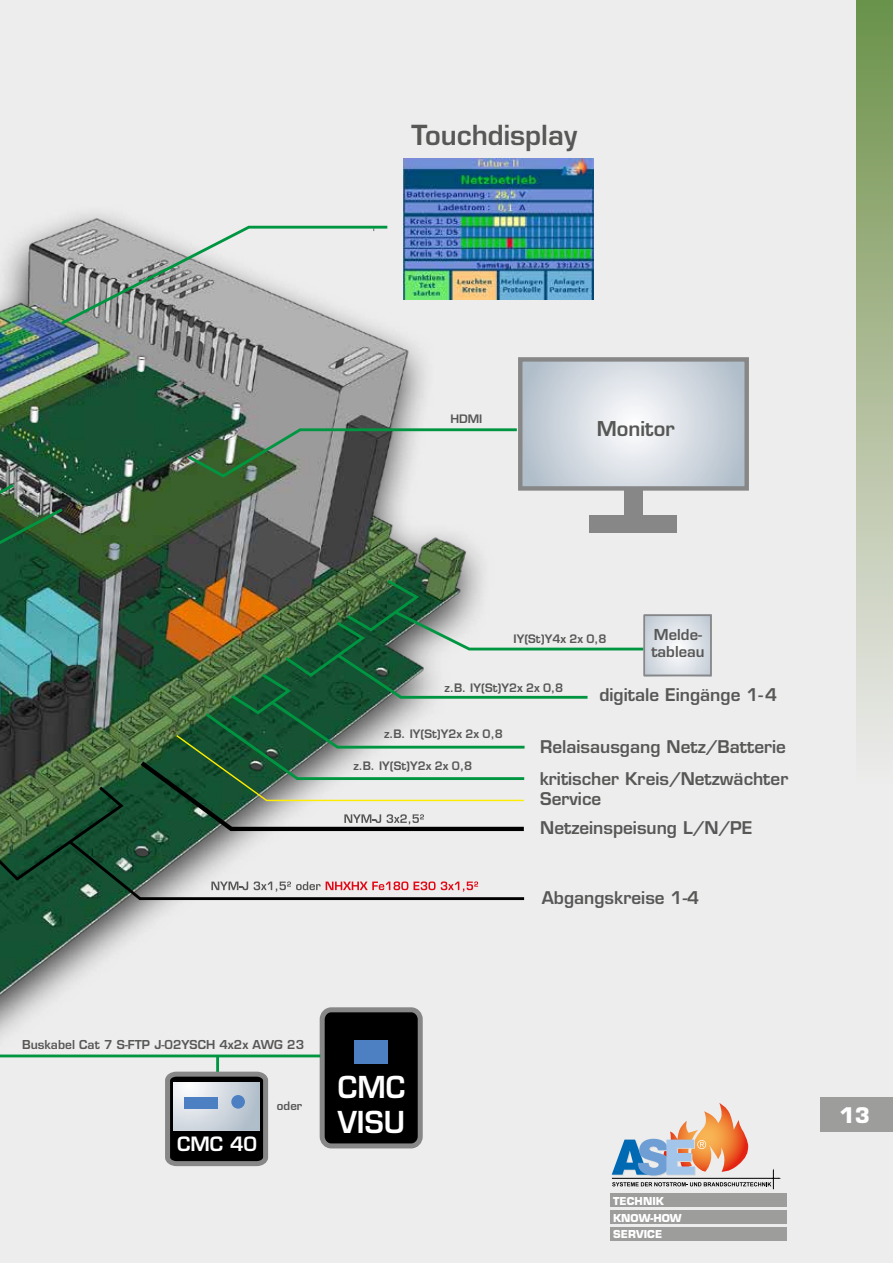
<style>
.page{position:relative;width:893px;height:1263px;background:#ededed}
.page>*{position:absolute;margin:0;border:0;box-sizing:border-box;transform-origin:0 0}
.t1{font:600 29.55px/35.4px "Eurostile";color:#fff;scale:.95 1}
.t2{font:600 27px "Eurostile";color:#575756}
.t3{font:700 21px "Eurostile";color:#fff}
.t4{font:600 19.95px "Eurostile";color:#575756}
.t5{font:600 19.2px "Eurostile";color:#fff}
.t6{font:600 17.1px/20.1px "Eurostile";color:#575756}
.t7{font:600 14.7px/17.9px "Eurostile";color:#575756}
.t8{font:600 12px "Eurostile";color:#575756}
.t9{font:600 11.4px "Eurostile";color:#575756}
.t10{font:700 10.65px/16.8px "Eurostile";color:#fff}
</style>
<div class="page">
<div style="left:821px;top:1097px;width:72px;height:34px;background:#9d9d9c"></div>
<div style="left:856px;top:0;width:37px;height:783px;background:linear-gradient(to bottom,#6d9149,#f0ebed)"></div>
<svg style="left:612px;top:1103px;width:169px;height:86px"></svg>
<div style="left:610px;top:1194px;width:177px;height:13px;background:#9d9d9c"></div>
<div style="left:610px;top:1211px;width:177px;height:13px;background:#9d9d9c"></div>
<div style="left:610px;top:1227px;width:177px;height:14px;background:#9d9d9c"></div>
<div style="left:624px;top:445px;width:18px;height:79px;background:#878787"></div>
<div style="left:589px;top:516px;width:88px;height:17px;background:#878787"></div>
<img style="left:527px;top:362px;width:217px;height:124px">
<div style="left:518px;top:357px;width:231px;height:134px;border:4px solid #878787"></div>
<img style="left:646px;top:617px;width:63px;height:56px">
<div style="left:643px;top:614px;width:69px;height:62px;border:2px solid #878787"></div>
<svg style="left:527px;top:614px;width:119px;height:85px"></svg>
<div style="left:322px;top:1010px;width:98px;height:136px;background:#000;border-radius:9px"></div>
<div style="left:320px;top:1007px;width:103px;height:141px;border:5px solid #878787;border-radius:9px"></div>
<div style="left:354px;top:1040px;width:34px;height:23px;background:#4d80c2"></div>
<hr style="left:216px;top:1056px;width:3px;height:21px;background:#009641">
<img style="left:0;top:224px;width:527px;height:510px">
<svg style="left:323px;top:734px;width:202px;height:50px"></svg>
<svg style="left:323px;top:784px;width:202px;height:117px"></svg>
<svg style="left:0;top:689px;width:323px;height:370px"></svg>
<img style="left:404px;top:159px;width:190px;height:140px">
<svg style="left:165px;top:1069px;width:104px;height:98px;background:#444545"></svg>
<img style="left:174px;top:1083px;width:85px;height:47px">
<div style="left:184px;top:1097px;width:34px;height:11px;background:#4d80c2"></div>
<div style="left:231px;top:1095px;width:14px;height:13px;background:#4d80c2;border-radius:50%"></div>
<h2 class="t2" style="left:412px;top:119px;width:167px">Touchdisplay</h2>
<p class="t9" style="left:450px;top:411px;width:33px">HDMI</p>
<p class="t4" style="left:597px;top:416px;width:79px">Monitor</p>
<p class="t9" style="left:514px;top:632px;width:95px">IY(St)Y4x 2x 0,8</p>
<p class="t7" style="left:651px;top:625px;width:55px">Melde&shy;tableau</p>
<p class="t9" style="left:445px;top:681px;width:120px">z.B. IY(St)Y2x 2x 0,8</p>
<p class="t6" style="left:599px;top:684px;width:179px">digitale Eingänge 1-4</p>
<p class="t6" style="left:540px;top:736px;width:247px">Relaisausgang Netz/Batterie</p>
<p class="t9" style="left:384px;top:727px;width:120px">z.B. IY(St)Y2x 2x 0,8</p>
<p class="t9" style="left:353px;top:759px;width:120px">z.B. IY(St)Y2x 2x 0,8</p>
<p class="t6" style="left:540px;top:768px;width:250px">kritischer Kreis/Netzwächter<br>Service</p>
<p class="t6" style="left:540px;top:817px;width:214px">Netzeinspeisung L/N/PE</p>
<p class="t6" style="left:542px;top:887px;width:159px">Abgangskreise 1-4</p>
<p class="t8" style="left:22px;top:1037px;width:284px">Buskabel Cat 7 S-FTP J-02YSCH 4x2x AWG 23</p>
<p class="t5" style="left:177px;top:1132px;width:82px">CMC 40</p>
<p class="t9" style="left:277px;top:1099px;width:27px">oder</p>
<h1 class="t1" style="left:338px;top:1069px;width:73px">CMC<br>VISU</h1>
<p class="t10" style="left:613px;top:1192px;width:70px">TECHNIK<br>KNOW-HOW<br>SERVICE</p>
<p class="t3" style="left:840px;top:1102px;width:32px">13</p>
</div>
